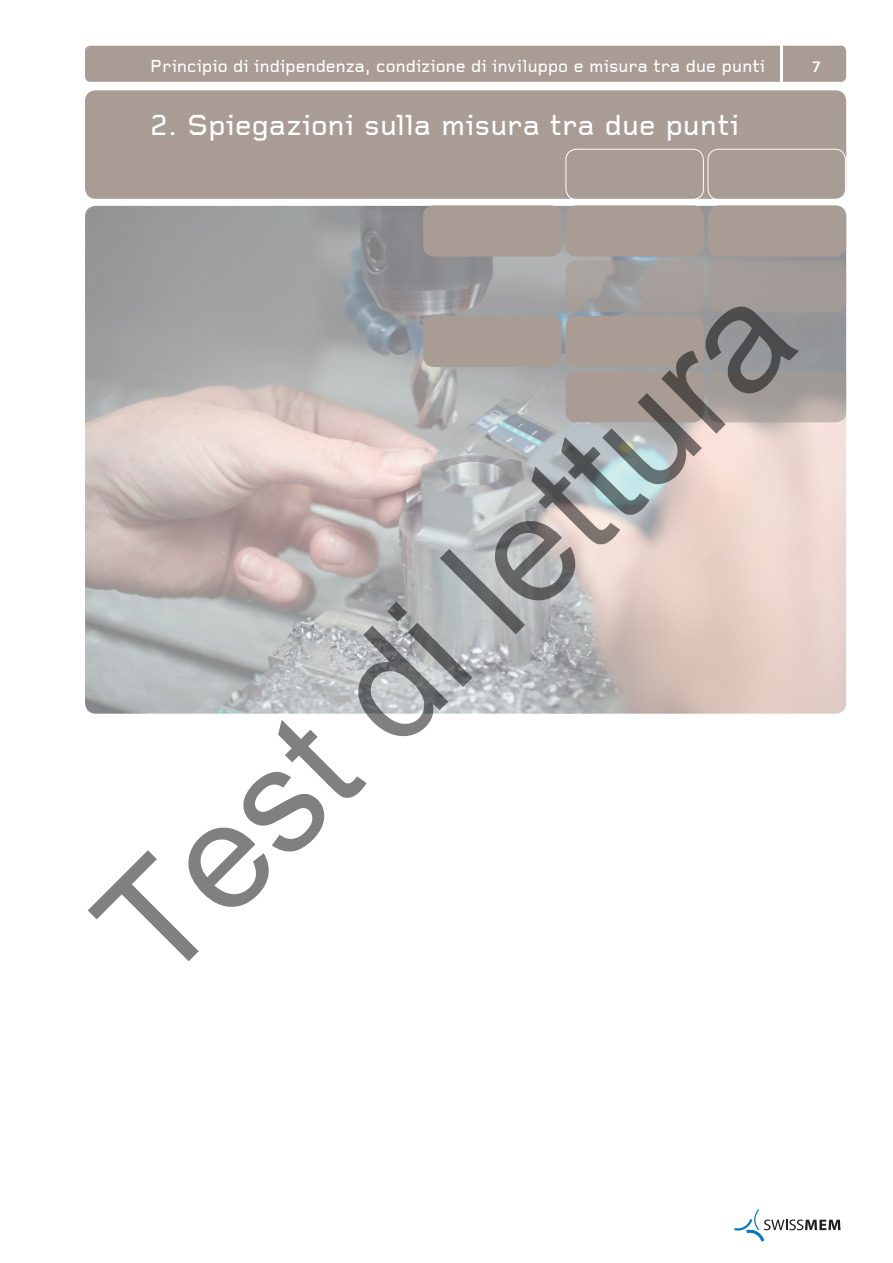
<style>
.page{position:relative;width:893px;height:1263px;background:#fff}
.page>*{position:absolute;margin:0;border:0;box-sizing:border-box;transform-origin:0 0}
.t1{font:150px "Arial";color:rgb(0 0 0/.5)}
.t2{font:500 30px "Foundry Gridnik";color:#fff}
.t3{font:500 18px "Foundry Gridnik";letter-spacing:-.01em;color:#fff}
.t4{font:14.25px "Trade Gothic Bold Two";color:#fff}
</style>
<div class="page">
<div style="left:85px;top:46px;width:761px;height:36px;background:#a89c95;border-radius:5px"></div>
<hr style="left:780px;top:36px;width:2px;height:54px;background:#fff">
<svg style="left:734px;top:1209px;width:106px;height:32px"></svg>
<img style="left:85px;top:206px;width:761px;height:508px">
<div style="left:85px;top:90px;width:761px;height:109px;background:#a89c95;border-radius:11px"></div>
<div style="left:566px;top:205px;width:138px;height:51px;background:#a89c95;border-radius:11px"></div>
<div style="left:566px;top:261px;width:138px;height:51px;background:#a59f9c;border-radius:11px"></div>
<div style="left:566px;top:316px;width:138px;height:51px;background:#a89c95;border-radius:11px"></div>
<div style="left:566px;top:371px;width:138px;height:51px;background:#a89c95;border-radius:11px"></div>
<div style="left:708px;top:149px;width:138px;height:51px;border:1px solid #fff;border-radius:11px"></div>
<div style="left:708px;top:205px;width:138px;height:51px;background:#a89c95;border-radius:11px"></div>
<div style="left:708px;top:261px;width:138px;height:51px;background:#a89c95;border-radius:11px"></div>
<svg style="left:708px;top:371px;width:138px;height:51px;background:#a9a19d"></svg>
<div style="left:566px;top:149px;width:138px;height:51px;border:1px solid #fff;border-radius:11px"></div>
<div style="left:423px;top:205px;width:138px;height:51px;background:#a89c95;border-radius:11px"></div>
<div style="left:423px;top:316px;width:138px;height:51px;background:#a89c95;border-radius:11px"></div>
<p class="t3" style="left:150px;top:57px;width:617px">Principio di indipendenza, condizione di inviluppo e misura tra due punti</p>
<p class="t4" style="left:812px;top:58px;width:10px">7</p>
<h2 class="t2" style="left:150px;top:108px;width:591px">2. Spiegazioni sulla misura tra due punti</h2>
<h1 class="t1" style="left:51px;top:878px;width:910px;rotate:-45deg">Test di lettura</h1>
</div>
